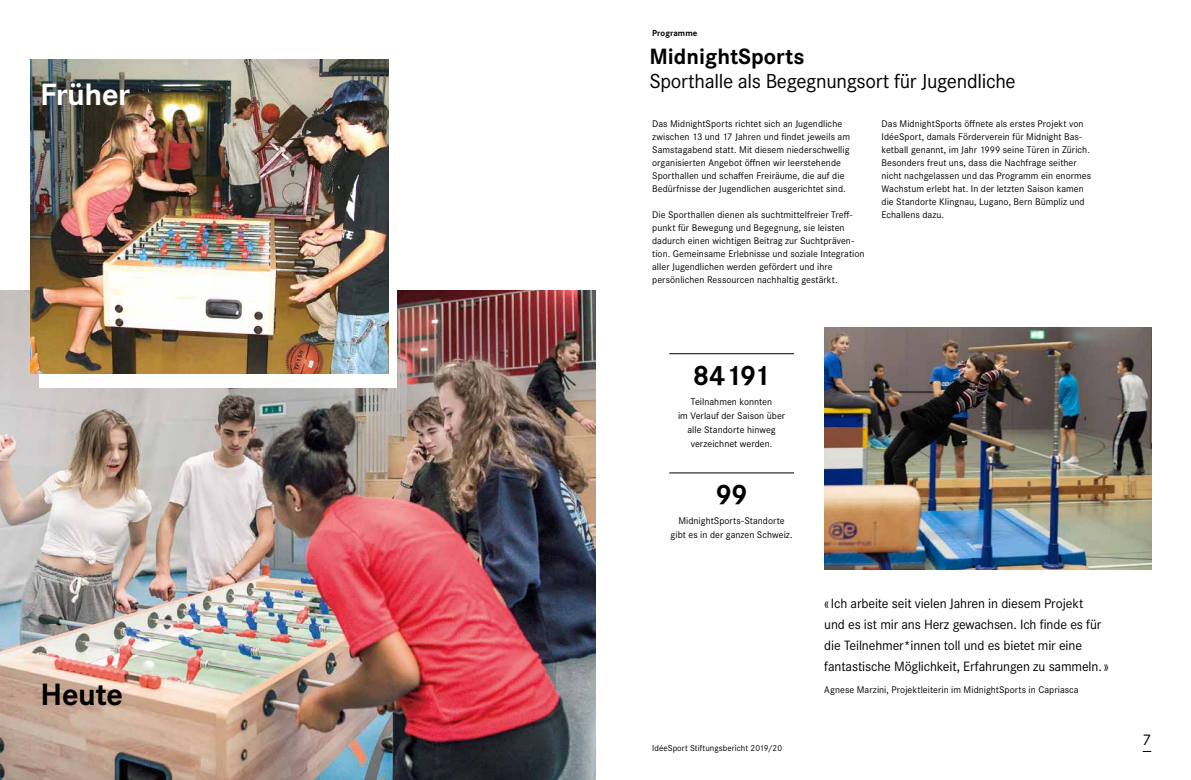
<style>
.page{position:relative;width:1191px;height:780px;background:#fff}
.page>*{position:absolute;margin:0;border:0;box-sizing:border-box;transform-origin:0 0}
.t1{font:700 32px "Corporate S";letter-spacing:-.015em;color:#fff}
.t2{font:700 32px "Corporate S";letter-spacing:-.01em;color:#000}
.t3{font:700 29px "Corporate S";letter-spacing:-.03em;color:#000}
.t4{font:700 23px "Corporate S";color:#000}
.t5{font:21px "Corporate S";letter-spacing:-.015em;color:#000}
.t6{font:16px "Corporate S";color:#000}
.t7{font:14px/21px "Corporate S";letter-spacing:-.01em;color:#000}
.t8{font:10px/13px "Corporate S";letter-spacing:.005em;color:#000}
.t9{font:9px "Corporate S";letter-spacing:.005em;color:#000}
.t10{font:700 9px "Corporate S";letter-spacing:.005em;color:#000}
</style>
<div class="page">
<img style="left:0;top:291px;width:595px;height:489px">
<div style="left:40px;top:73px;width:357px;height:314px;background:#fff"></div>
<img style="left:31px;top:59px;width:357px;height:314px">
<img style="left:824px;top:327px;width:327px;height:242px">
<hr style="left:669px;top:472px;width:125px;height:1px;background:#000">
<hr style="left:669px;top:353px;width:125px;height:1px;background:#000">
<h1 class="t1" style="left:40px;top:76px;width:92px">Früher</h1>
<h1 class="t2" style="left:41px;top:675px;width:84px">Heute</h1>
<p class="t10" style="left:652px;top:28px;width:47px">Programme</p>
<h3 class="t4" style="left:649px;top:44px;width:157px">MidnightSports</h3>
<h3 class="t5" style="left:649px;top:70px;width:368px">Sporthalle als Begegnungsort für Jugendliche</h3>
<p class="t8" style="left:652px;top:117px;width:199px">Das MidnightSports richtet sich an Jugendliche zwischen 13 und 17 Jahren und findet jeweils am Samstagabend statt. Mit diesem niederschwellig organisierten Angebot öffnen wir leerstehende Sporthallen und schaffen Freiräume, die auf die Bedürfnisse der Jugendlichen ausgerichtet sind.</p>
<p class="t8" style="left:652px;top:208px;width:214px">Die Sporthallen dienen als suchtmittelfreier Treff&shy;punkt für Bewegung und Begegnung, sie leisten dadurch einen wichtigen Beitrag zur Suchtpräven&shy;tion. Gemeinsame Erlebnisse und soziale Integration aller Jugendlichen werden gefördert und ihre persönlichen Ressourcen nachhaltig gestärkt.</p>
<p class="t8" style="left:881px;top:117px;width:211px">Das MidnightSports öffnete als erstes Projekt von IdéeSport, damals Förderverein für Midnight Bas&shy;ketball genannt, im Jahr 1999 seine Türen in Zürich.<br>Besonders freut uns, dass die Nachfrage seither nicht nachgelassen und das Programm ein enormes Wachstum erlebt hat. In der letzten Saison kamen die Standorte Klingnau, Lugano, Bern Bümpliz und Echallens dazu.</p>
<h2 class="t3" style="left:693px;top:359px;width:79px">84191</h2>
<p class="t8" style="left:678px;top:394px;width:109px;line-height:14px;text-align:center">Teilnahmen konnten<br>im Verlauf der Saison über alle Standorte hinweg verzeichnet werden.</p>
<h2 class="t3" style="left:715px;top:478px;width:34px">99</h2>
<p class="t8" style="left:670px;top:513px;width:123px;line-height:14px;text-align:center">MidnightSports-Standorte gibt es in der ganzen Schweiz.</p>
<p class="t9" style="left:652px;top:743px;width:131px">IdéeSport Stiftungsbericht 2019/20</p>
<h3 class="t7" style="left:824px;top:592px;width:286px">«Ich arbeite seit vielen Jahren in diesem Projekt<br>und es ist mir ans Herz gewachsen. Ich finde es für die Teilnehmer*innen toll und es bietet mir eine fantastische Möglichkeit, Erfahrungen zu sammeln.»</h3>
<p class="t8" style="left:824px;top:683px;width:256px">Agnese Marzini, Projektleiterin im MidnightSports in Capriasca</p>
<h3 class="t6" style="left:1142px;top:730px;width:10px">7</h3>
</div>
